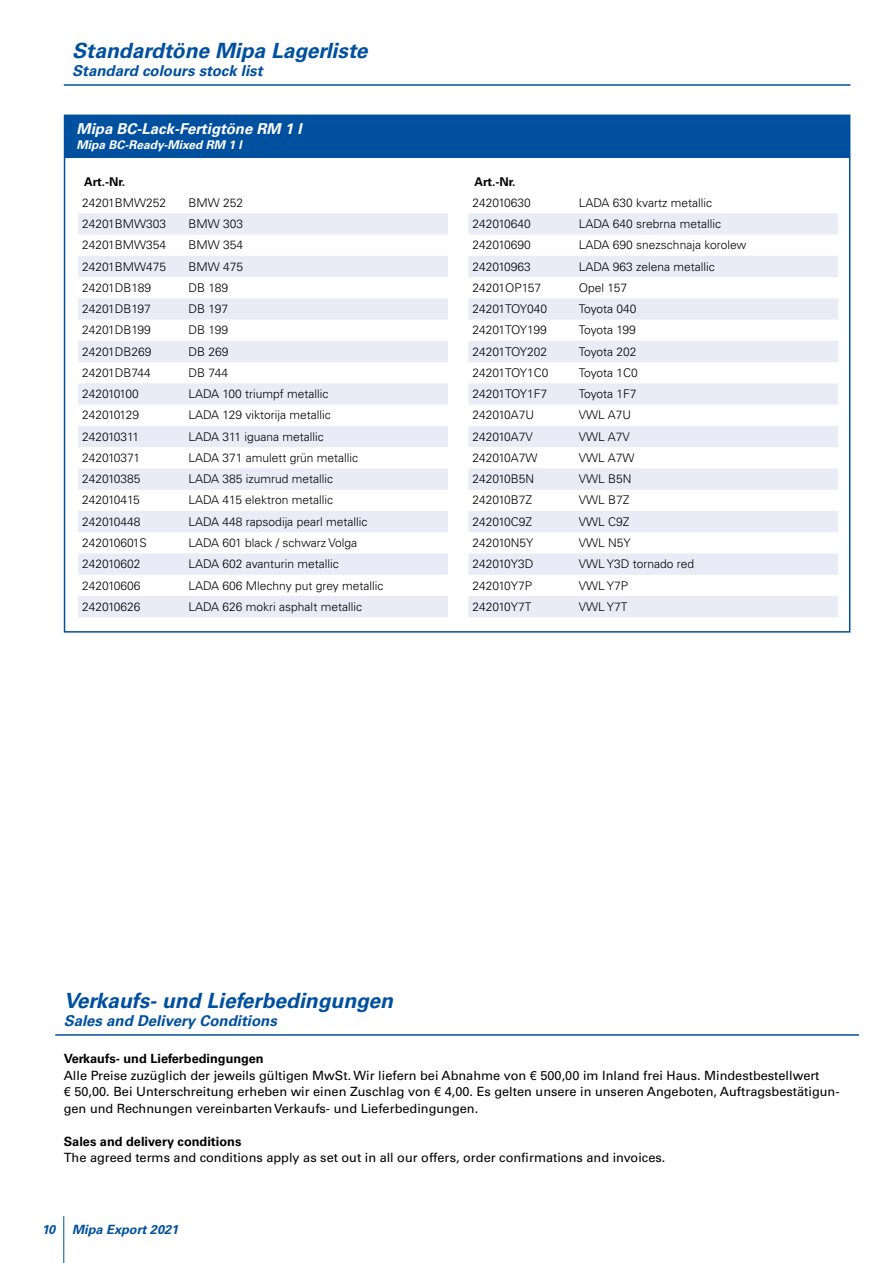
<style>
.page{position:relative;width:893px;height:1263px;background:#fff}
.page>*{position:absolute;margin:0;border:0;box-sizing:border-box;transform-origin:0 0}
.t1{font:italic 700 21px "Univers LT Pro 65";color:#0050a0}
.t2{font:italic 700 15px "Univers LT Pro 65";color:#0050a0}
.t3{font:italic 700 15px "Univers LT Pro 65";color:#fff}
.t4{font:12.75px/16.5px "Univers LT Pro 55 Roman";color:#000}
.t5{font:700 12.75px "Univers LT Pro 65";color:#000}
.t6{font:italic 700 12.75px "Univers LT Pro 65";color:#0050a0}
.t7{font:300 12px "Univers LT Pro 45";color:#000}
.t8{font:italic 700 12px "Univers LT Pro 65";color:#fff}
.t9{font:700 12px "Univers LT Pro 65";color:#000}
.t10{font:300 12px "Univers LT Pro 45";letter-spacing:-.035em;color:#000}
.t11{font:300 12px "Univers LT Pro 45";letter-spacing:-.025em;color:#000}
.t12{font:300 12px "Univers LT Pro 45";letter-spacing:-.02em;color:#000}
</style>
<div class="page">
<hr style="left:63px;top:1216px;width:1px;height:47px;background:#0050a0">
<svg style="left:63px;top:156px;width:788px;height:477px"></svg>
<div style="left:64px;top:115px;width:786px;height:42px;background:#0050a0"></div>
<hr style="left:55px;top:1034px;width:804px;height:2px;background:#0050a0">
<hr style="left:64px;top:84px;width:786px;height:2px;background:#0050a0">
<h1 class="t1" style="left:72px;top:38px;width:297px">Standardtöne Mipa Lagerliste</h1>
<p class="t2" style="left:72px;top:62px;width:192px">Standard colours stock list</p>
<p class="t3" style="left:77px;top:120px;width:227px">Mipa BC-Lack-Fertigtöne RM 1 l</p>
<p class="t8" style="left:77px;top:137px;width:167px">Mipa BC-Ready-Mixed RM 1 l</p>
<p class="t9" style="left:84px;top:175px;width:43px">Art.-Nr.</p>
<p class="t7" style="left:82px;top:195px;width:85px">24201BMW252</p>
<p class="t7" style="left:189px;top:195px;width:56px">BMW 252</p>
<p class="t7" style="left:82px;top:216px;width:85px">24201BMW303</p>
<p class="t7" style="left:189px;top:216px;width:56px">BMW 303</p>
<p class="t7" style="left:82px;top:238px;width:85px">24201BMW354</p>
<p class="t7" style="left:189px;top:238px;width:56px">BMW 354</p>
<p class="t7" style="left:82px;top:259px;width:85px">24201BMW475</p>
<p class="t7" style="left:189px;top:259px;width:56px">BMW 475</p>
<p class="t7" style="left:82px;top:280px;width:70px">24201DB189</p>
<p class="t7" style="left:189px;top:280px;width:41px">DB 189</p>
<p class="t7" style="left:82px;top:301px;width:70px">24201DB197</p>
<p class="t7" style="left:189px;top:301px;width:41px">DB 197</p>
<p class="t7" style="left:82px;top:323px;width:70px">24201DB199</p>
<p class="t7" style="left:189px;top:323px;width:41px">DB 199</p>
<p class="t7" style="left:82px;top:344px;width:71px">24201DB269</p>
<p class="t7" style="left:189px;top:344px;width:42px">DB 269</p>
<p class="t7" style="left:82px;top:365px;width:70px">24201DB744</p>
<p class="t7" style="left:189px;top:365px;width:41px">DB 744</p>
<p class="t10" style="left:82px;top:387px;width:58px">242010100</p>
<p class="t7" style="left:189px;top:387px;width:141px">LADA 100 triumpf metallic</p>
<p class="t11" style="left:82px;top:408px;width:58px">242010129</p>
<p class="t7" style="left:189px;top:408px;width:144px">LADA 129 viktorija metallic</p>
<p class="t7" style="left:82px;top:429px;width:58px">242010311</p>
<p class="t7" style="left:189px;top:429px;width:137px">LADA 311 iguana metallic</p>
<p class="t7" style="left:82px;top:450px;width:59px">242010371</p>
<p class="t7" style="left:189px;top:450px;width:171px">LADA 371 amulett grün metallic</p>
<p class="t7" style="left:82px;top:472px;width:60px">242010385</p>
<p class="t7" style="left:189px;top:472px;width:146px">LADA 385 izumrud metallic</p>
<p class="t7" style="left:82px;top:493px;width:59px">242010415</p>
<p class="t7" style="left:189px;top:493px;width:146px">LADA 415 elektron metallic</p>
<p class="t7" style="left:82px;top:514px;width:60px">242010448</p>
<p class="t7" style="left:189px;top:514px;width:180px">LADA 448 rapsodija pearl metallic</p>
<p class="t7" style="left:82px;top:535px;width:66px">242010601S</p>
<p class="t7" style="left:189px;top:535px;width:170px">LADA 601 black / schwarz Volga</p>
<p class="t7" style="left:82px;top:557px;width:60px">242010602</p>
<p class="t7" style="left:189px;top:557px;width:152px">LADA 602 avanturin metallic</p>
<p class="t7" style="left:82px;top:578px;width:60px">242010606</p>
<p class="t7" style="left:189px;top:578px;width:196px">LADA 606 Mlechny put grey metallic</p>
<p class="t7" style="left:82px;top:599px;width:60px">242010626</p>
<p class="t7" style="left:189px;top:599px;width:175px">LADA 626 mokri asphalt metallic</p>
<p class="t9" style="left:474px;top:175px;width:43px">Art.-Nr.</p>
<p class="t7" style="left:473px;top:195px;width:60px">242010630</p>
<p class="t7" style="left:579px;top:195px;width:135px">LADA 630 kvartz metallic</p>
<p class="t7" style="left:473px;top:216px;width:60px">242010640</p>
<p class="t7" style="left:579px;top:216px;width:144px">LADA 640 srebrna metallic</p>
<p class="t7" style="left:473px;top:238px;width:60px">242010690</p>
<p class="t7" style="left:579px;top:238px;width:169px">LADA 690 snezschnaja korolew</p>
<p class="t7" style="left:473px;top:259px;width:60px">242010963</p>
<p class="t7" style="left:579px;top:259px;width:137px">LADA 963 zelena metallic</p>
<p class="t7" style="left:473px;top:280px;width:70px">24201OP157</p>
<p class="t7" style="left:579px;top:280px;width:50px">Opel 157</p>
<p class="t7" style="left:473px;top:301px;width:76px">24201TOY040</p>
<p class="t7" style="left:579px;top:301px;width:59px">Toyota 040</p>
<p class="t7" style="left:473px;top:323px;width:76px">24201TOY199</p>
<p class="t12" style="left:579px;top:323px;width:58px">Toyota 199</p>
<p class="t7" style="left:473px;top:344px;width:76px">24201TOY202</p>
<p class="t7" style="left:579px;top:344px;width:59px">Toyota 202</p>
<p class="t7" style="left:473px;top:365px;width:77px">24201TOY1C0</p>
<p class="t7" style="left:579px;top:365px;width:60px">Toyota 1C0</p>
<p class="t7" style="left:473px;top:387px;width:76px">24201TOY1F7</p>
<p class="t7" style="left:579px;top:387px;width:59px">Toyota 1F7</p>
<p class="t7" style="left:473px;top:408px;width:63px">242010A7U</p>
<p class="t7" style="left:579px;top:408px;width:54px">VWL A7U</p>
<p class="t7" style="left:473px;top:429px;width:62px">242010A7V</p>
<p class="t7" style="left:579px;top:429px;width:53px">VWL A7V</p>
<p class="t7" style="left:473px;top:450px;width:66px">242010A7W</p>
<p class="t7" style="left:579px;top:450px;width:57px">VWL A7W</p>
<p class="t7" style="left:473px;top:472px;width:63px">242010B5N</p>
<p class="t7" style="left:579px;top:472px;width:54px">VWL B5N</p>
<p class="t7" style="left:473px;top:493px;width:61px">242010B7Z</p>
<p class="t7" style="left:579px;top:493px;width:52px">VWL B7Z</p>
<p class="t7" style="left:473px;top:514px;width:61px">242010C9Z</p>
<p class="t7" style="left:579px;top:514px;width:52px">VWL C9Z</p>
<p class="t7" style="left:473px;top:535px;width:62px">242010N5Y</p>
<p class="t7" style="left:579px;top:535px;width:54px">VWL N5Y</p>
<p class="t7" style="left:473px;top:557px;width:62px">242010Y3D</p>
<p class="t7" style="left:579px;top:557px;width:117px">VWL Y3D tornado red</p>
<p class="t7" style="left:473px;top:578px;width:61px">242010Y7P</p>
<p class="t7" style="left:579px;top:578px;width:51px">VWL Y7P</p>
<p class="t7" style="left:473px;top:599px;width:60px">242010Y7T</p>
<p class="t7" style="left:579px;top:599px;width:50px">VWL Y7T</p>
<h1 class="t1" style="left:64px;top:988px;width:331px">Verkaufs- und Lieferbedingungen</h1>
<p class="t2" style="left:64px;top:1011px;width:215px">Sales and Delivery Conditions</p>
<p class="t5" style="left:64px;top:1051px;width:201px">Verkaufs- und Lieferbedingungen</p>
<p class="t4" style="left:64px;top:1067px;width:777px">Alle Preise zuzüglich der jeweils gültigen MwSt. Wir liefern bei Abnahme von € 500,00 im Inland frei Haus. Mindestbestellwert<br>€ 50,00. Bei Unterschreitung erheben wir einen Zuschlag von € 4,00. Es gelten unsere in unseren Angeboten, Auftragsbestätigun&shy;gen und Rechnungen vereinbarten Verkaufs- und Lieferbedingungen.</p>
<p class="t5" style="left:64px;top:1134px;width:179px">Sales and delivery conditions</p>
<p class="t4" style="left:64px;top:1150px;width:603px">The agreed terms and conditions apply as set out in all our offers, order confirmations and invoices.</p>
<p class="t6" style="left:42px;top:1222px;width:15px">10</p>
<p class="t6" style="left:72px;top:1222px;width:108px">Mipa Export 2021</p>
</div>
